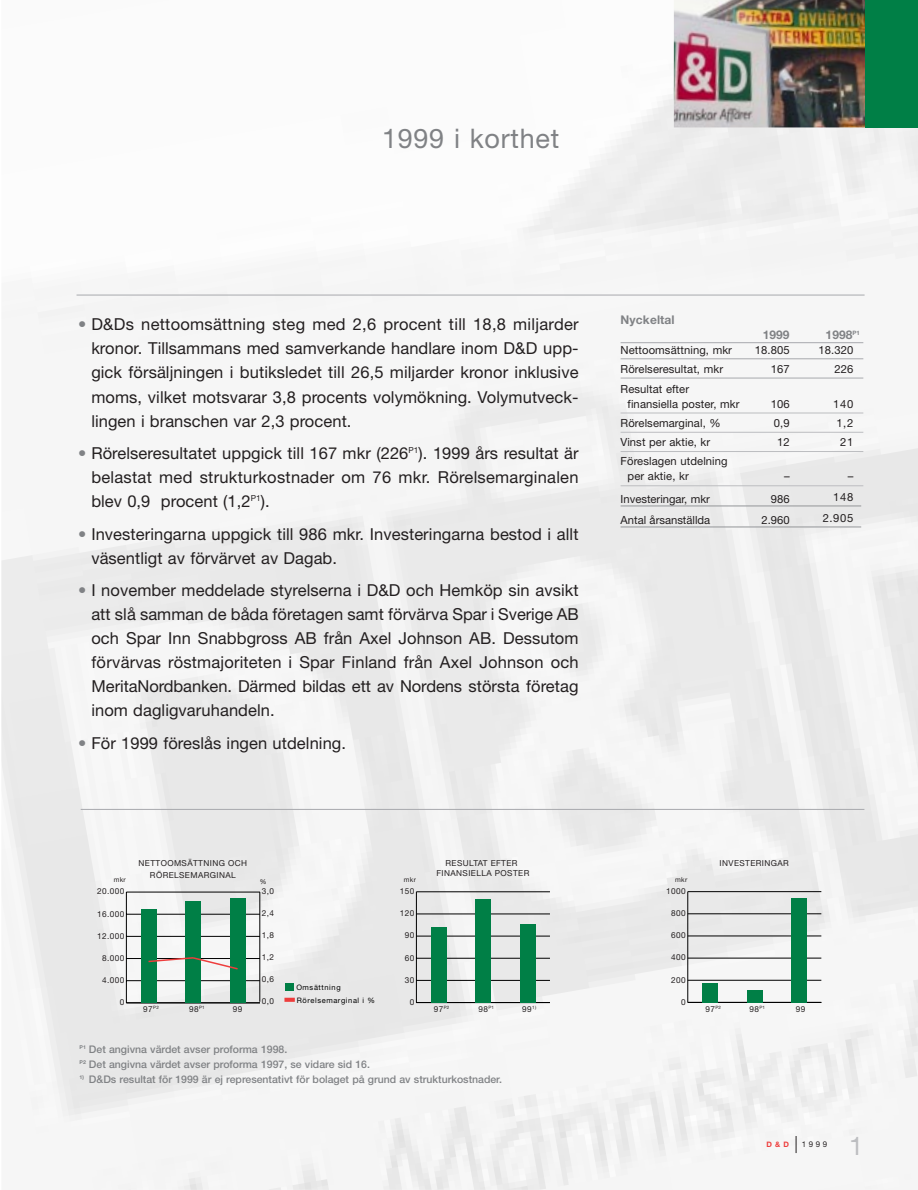
<style>
.page{position:relative;width:918px;height:1190px;background:#fff}
.page>*{position:absolute;margin:0;border:0;box-sizing:border-box;transform-origin:0 0}
.t1{font:27px "Helvetica Neue";letter-spacing:.03em;color:#808285}
.t2{font:25.5px "Helvetica Neue";color:#bcbdc0}
.t3{font:16.5px/24px "Helvetica Neue";letter-spacing:.005em;color:#231f20;text-align:justify}
.t4{font:700 12px "Helvetica Neue";letter-spacing:.01em;color:#808285}
.t5{font:11.25px/15px "Helvetica Neue";letter-spacing:.01em;color:#231f20}
.t6{font:500 10.5px/15px "Helvetica Neue";color:#808285}
.t7{font:8.25px/12px "Helvetica Neue";letter-spacing:.05em;color:#231f20;text-align:center}
.t8{font:7.95px "Helvetica Neue";color:#231f20}
.t9{font:7.5px "Helvetica Neue";letter-spacing:.08em;color:#000}
.t10{font:700 7.5px "Helvetica Neue";color:#ee3d3c}
.t11{font:6.75px "Helvetica Neue";letter-spacing:.05em;color:#231f20}
.t12{font:4.5px "Helvetica Neue";color:#231f20}
.s1{color:#808285}
</style>
<div class="page">
<img style="left:1px;top:15px;width:917px;height:1174px">
<img style="left:674px;top:0;width:191px;height:127px">
<svg style="left:796px;top:1136px;width:1px;height:17px"></svg>
<div style="left:865px;top:0;width:53px;height:128px;background:#007f46"></div>
<hr style="left:77px;top:295px;width:788px;height:1px;background:#a8a9ad">
<hr style="left:621px;top:342px;width:242px;height:1px;background:#a8a9ad">
<hr style="left:621px;top:358px;width:242px;height:1px;background:#a8a9ad">
<hr style="left:621px;top:378px;width:242px;height:1px;background:#a8a9ad">
<hr style="left:621px;top:413px;width:242px;height:1px;background:#bcbdc0">
<hr style="left:621px;top:432px;width:242px;height:1px;background:#bcbdc0">
<hr style="left:621px;top:451px;width:242px;height:1px;background:#bcbdc0">
<hr style="left:621px;top:485px;width:242px;height:1px;background:#bcbdc0">
<hr style="left:621px;top:505px;width:240px;height:1px;background:#939598">
<hr style="left:621px;top:526px;width:240px;height:1px;background:#939598">
<hr style="left:81px;top:809px;width:783px;height:1px;background:#a8a9ad">
<hr style="left:126px;top:892px;width:1px;height:110px;background:#000">
<hr style="left:126px;top:1002px;width:134px;height:1px;background:#000">
<hr style="left:126px;top:980px;width:134px;height:1px;background:#000">
<hr style="left:126px;top:958px;width:134px;height:1px;background:#000">
<hr style="left:126px;top:936px;width:134px;height:1px;background:#000">
<hr style="left:126px;top:914px;width:134px;height:1px;background:#000">
<hr style="left:126px;top:891px;width:134px;height:1px;background:#000">
<div style="left:141px;top:909px;width:15px;height:93px;background:#007f46"></div>
<div style="left:185px;top:901px;width:16px;height:101px;background:#007f46"></div>
<div style="left:230px;top:898px;width:15px;height:104px;background:#007f46"></div>
<hr style="left:260px;top:892px;width:1px;height:109px;background:#000">
<svg style="left:148px;top:956px;width:90px;height:14px"></svg>
<div style="left:286px;top:983px;width:8px;height:7px;background:#007f46"></div>
<svg style="left:284px;top:997px;width:11px;height:4px"></svg>
<hr style="left:416px;top:891px;width:1px;height:111px;background:#000">
<hr style="left:416px;top:1002px;width:134px;height:1px;background:#000">
<hr style="left:416px;top:980px;width:134px;height:1px;background:#000">
<hr style="left:416px;top:958px;width:134px;height:1px;background:#000">
<hr style="left:416px;top:935px;width:134px;height:1px;background:#000">
<hr style="left:416px;top:913px;width:134px;height:1px;background:#000">
<hr style="left:416px;top:891px;width:134px;height:1px;background:#000">
<div style="left:431px;top:927px;width:15px;height:75px;background:#007f46"></div>
<div style="left:475px;top:899px;width:16px;height:103px;background:#007f46"></div>
<div style="left:520px;top:924px;width:16px;height:78px;background:#007f46"></div>
<hr style="left:688px;top:891px;width:1px;height:111px;background:#000">
<hr style="left:688px;top:1002px;width:133px;height:1px;background:#000">
<hr style="left:688px;top:980px;width:133px;height:1px;background:#000">
<hr style="left:688px;top:957px;width:133px;height:1px;background:#000">
<hr style="left:688px;top:935px;width:133px;height:1px;background:#000">
<hr style="left:688px;top:913px;width:133px;height:1px;background:#000">
<hr style="left:688px;top:891px;width:133px;height:1px;background:#000">
<div style="left:702px;top:982px;width:16px;height:20px;background:#007f46"></div>
<div style="left:747px;top:990px;width:15px;height:12px;background:#007f46"></div>
<div style="left:791px;top:897px;width:16px;height:105px;background:#007f46"></div>
<h1 class="t1" style="left:382px;top:129px;width:179px">1999 i korthet</h1>
<p class="t3" style="left:91px;top:314px;width:489px;text-indent:-13px"><span class="s1">•</span> D&amp;Ds nettoomsättning steg med 2,6 procent till 18,8 miljarder kronor. Tillsammans med samverkande handlare inom D&amp;D upp&shy;gick försäljningen i butiksledet till 26,5 miljarder kronor inklusive moms, vilket motsvarar 3,8 procents volymökning. Volymutveck&shy;lingen i branschen var 2,3 procent.</p>
<p class="t3" style="left:91px;top:443px;width:489px;text-indent:-13px"><span class="s1">•</span> Rörelseresultatet uppgick till 167 mkr (226<sup>P1</sup>). 1999 års resultat är belastat med strukturkostnader om 76 mkr. Rörelsemarginalen blev 0,9 procent (1,2<sup>P1</sup>).</p>
<p class="t3" style="left:91px;top:523px;width:489px;text-indent:-13px"><span class="s1">•</span> Investeringarna uppgick till 986 mkr. Investeringarna bestod i allt väsentligt av förvärvet av Dagab.</p>
<p class="t3" style="left:91px;top:580px;width:489px;text-indent:-13px"><span class="s1">•</span> I november meddelade styrelserna i D&amp;D och Hemköp sin avsikt att slå samman de båda företagen samt förvärva Spar i Sverige AB och Spar Inn Snabbgross AB från Axel Johnson AB. Dessutom förvärvas röstmajoriteten i Spar Finland från Axel Johnson och MeritaNordbanken. Därmed bildas ett av Nordens största företag inom dagligvaruhandeln.</p>
<p class="t3" style="left:78px;top:732px;width:270px"><span class="s1">•</span> För 1999 föreslås ingen utdelning.</p>
<p class="t4" style="left:621px;top:315px;width:56px">Nyckeltal</p>
<p class="t4" style="left:763px;top:330px;width:28px">1999</p>
<p class="t4" style="left:826px;top:330px;width:36px">1998<sup>P1</sup></p>
<p class="t5" style="left:621px;top:344px;width:113px">Nettoomsättning, mkr</p>
<p class="t5" style="left:755px;top:344px;width:36px">18.805</p>
<p class="t5" style="left:818px;top:344px;width:36px">18.320</p>
<p class="t5" style="left:621px;top:363px;width:104px">Rörelseresultat, mkr</p>
<p class="t5" style="left:771px;top:363px;width:20px">167</p>
<p class="t5" style="left:834px;top:363px;width:20px">226</p>
<p class="t5" style="left:628px;top:382px;width:113px;text-indent:-7px">Resultat efter finansiella poster, mkr</p>
<p class="t5" style="left:771px;top:397px;width:20px">106</p>
<p class="t5" style="left:833px;top:397px;width:22px">140</p>
<p class="t5" style="left:621px;top:416px;width:102px">Rörelsemarginal, %</p>
<p class="t5" style="left:774px;top:416px;width:17px">0,9</p>
<p class="t5" style="left:836px;top:416px;width:18px">1,2</p>
<p class="t5" style="left:621px;top:436px;width:91px">Vinst per aktie, kr</p>
<p class="t5" style="left:777px;top:436px;width:14px">12</p>
<p class="t5" style="left:840px;top:436px;width:15px">21</p>
<p class="t5" style="left:628px;top:455px;width:102px;text-indent:-7px">Föreslagen utdelning per aktie, kr</p>
<p class="t5" style="left:784px;top:470px;width:7px">–</p>
<p class="t5" style="left:848px;top:470px;width:7px">–</p>
<p class="t5" style="left:621px;top:492px;width:91px">Investeringar, mkr</p>
<p class="t5" style="left:771px;top:492px;width:20px">986</p>
<p class="t5" style="left:833px;top:491px;width:22px">148</p>
<p class="t5" style="left:621px;top:513px;width:91px">Antal årsanställda</p>
<p class="t5" style="left:761px;top:513px;width:30px">2.960</p>
<p class="t5" style="left:823px;top:512px;width:32px">2.905</p>
<p class="t7" style="left:139px;top:858px;width:110px">NETTOOMSÄTTNING OCH<br>RÖRELSEMARGINAL</p>
<p class="t11" style="left:114px;top:877px;width:14px">mkr</p>
<p class="t11" style="left:260px;top:879px;width:8px">%</p>
<p class="t11" style="left:404px;top:877px;width:14px">mkr</p>
<p class="t7" style="left:436px;top:859px;width:94px;line-height:9.8px">RESULTAT EFTER<br>FINANSIELLA POSTER</p>
<p class="t11" style="left:675px;top:877px;width:14px">mkr</p>
<p class="t7" style="left:720px;top:857px;width:71px">INVESTERINGAR</p>
<p class="t7" style="left:97px;top:886px;width:29px">20.000</p>
<p class="t7" style="left:262px;top:886px;width:14px">3,0</p>
<p class="t7" style="left:400px;top:886px;width:16px">150</p>
<p class="t7" style="left:666px;top:885px;width:21px">1000</p>
<p class="t7" style="left:97px;top:908px;width:29px">16.000</p>
<p class="t7" style="left:262px;top:908px;width:14px">2,4</p>
<p class="t7" style="left:400px;top:908px;width:16px">120</p>
<p class="t7" style="left:671px;top:908px;width:16px">800</p>
<p class="t7" style="left:97px;top:930px;width:29px">12.000</p>
<p class="t7" style="left:262px;top:930px;width:14px">1,8</p>
<p class="t7" style="left:405px;top:930px;width:11px">90</p>
<p class="t7" style="left:671px;top:930px;width:16px">600</p>
<p class="t7" style="left:102px;top:952px;width:24px">8.000</p>
<p class="t7" style="left:262px;top:952px;width:14px">1,2</p>
<p class="t7" style="left:405px;top:952px;width:11px">60</p>
<p class="t7" style="left:671px;top:952px;width:16px">400</p>
<p class="t7" style="left:102px;top:974px;width:24px">4.000</p>
<p class="t7" style="left:262px;top:974px;width:14px">0,6</p>
<p class="t9" style="left:296px;top:984px;width:46px">Omsättning</p>
<p class="t7" style="left:405px;top:974px;width:11px">30</p>
<p class="t7" style="left:671px;top:974px;width:16px">200</p>
<p class="t7" style="left:120px;top:997px;width:6px">0</p>
<p class="t7" style="left:143px;top:1004px;width:17px">97<sup>P2</sup></p>
<p class="t12" style="left:199px;top:1005px;width:7px">P1</p>
<p class="t7" style="left:189px;top:1004px;width:11px">98</p>
<p class="t7" style="left:233px;top:1004px;width:11px">99</p>
<p class="t7" style="left:262px;top:996px;width:14px">0,0</p>
<p class="t9" style="left:297px;top:997px;width:80px">Rörelsemarginal i %</p>
<p class="t7" style="left:410px;top:996px;width:6px">0</p>
<p class="t7" style="left:434px;top:1003px;width:17px">97<sup>P2</sup></p>
<p class="t7" style="left:478px;top:1003px;width:17px">98<sup>P1</sup></p>
<p class="t7" style="left:522px;top:1003px;width:15px">99<sup>1)</sup></p>
<p class="t7" style="left:681px;top:996px;width:6px">0</p>
<p class="t7" style="left:705px;top:1003px;width:17px">97<sup>P2</sup></p>
<p class="t12" style="left:759px;top:1005px;width:7px">P1</p>
<p class="t7" style="left:749px;top:1003px;width:11px">98</p>
<p class="t7" style="left:796px;top:1003px;width:11px">99</p>
<p class="t6" style="left:80px;top:1042px;width:292px"><sup>P1</sup> Det angivna värdet avser proforma 1998.<br><sup>P2</sup> Det angivna värdet avser proforma 1997, se vidare sid 16.</p>
<p class="t6" style="left:80px;top:1072px;width:424px"><sup>1)</sup> D&amp;Ds resultat för 1999 är ej representativt för bolaget på grund av strukturkostnader.</p>
<p class="t10" style="left:767px;top:1141px;width:24px">D&amp;D</p>
<p class="t8" style="left:802px;top:1141px;width:27px">1999</p>
<h2 class="t2" style="left:849px;top:1137px;width:16px">1</h2>
</div>
